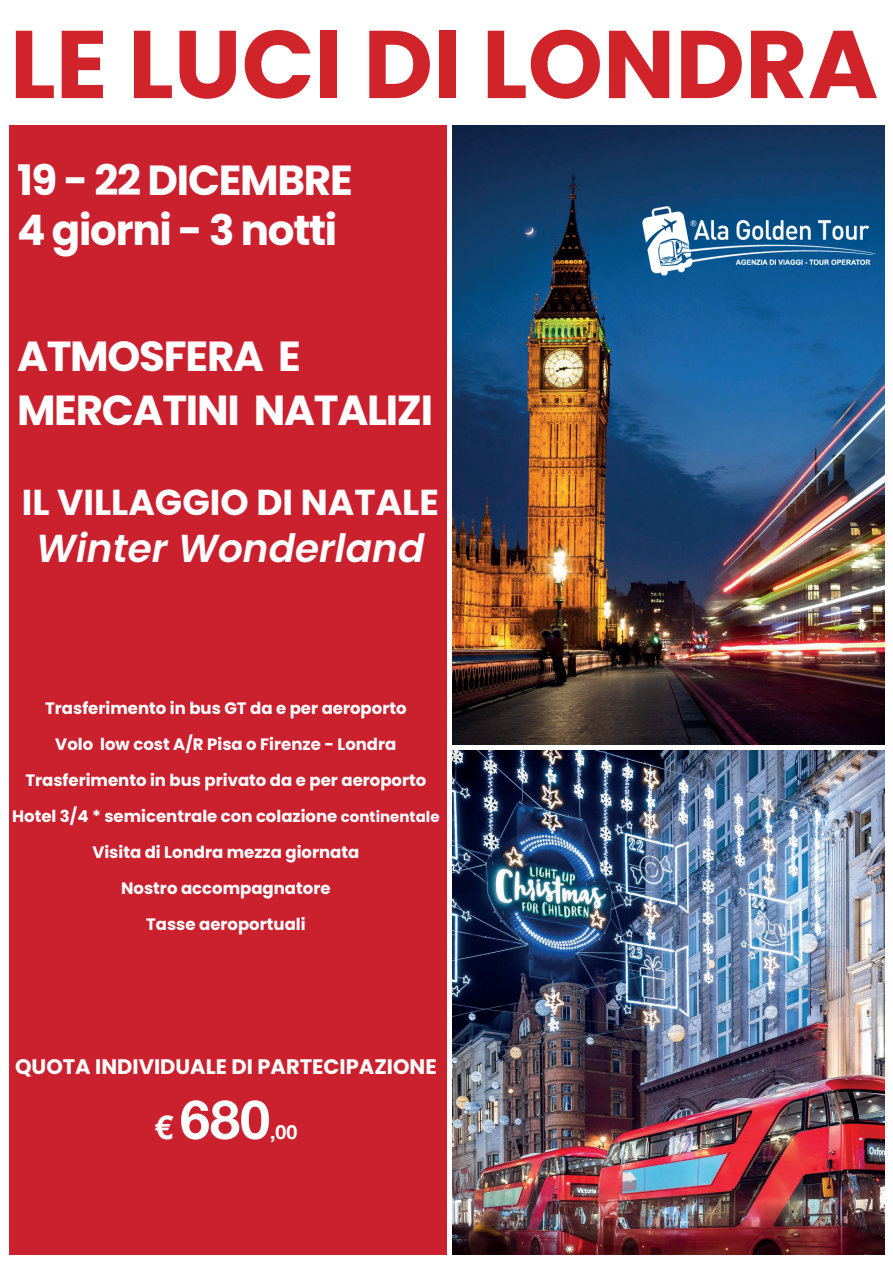
<style>
.page{position:relative;width:893px;height:1263px;background:#fff}
.page>*{position:absolute;margin:0;border:0;box-sizing:border-box;transform-origin:0 0}
.t1{font:700 96px "Poppins";color:#d1232a}
.t2{font:700 54px "Helvetica Neue";color:#fff}
.t3{font:700 42px/50.4px "Poppins";letter-spacing:-.03em;color:#fff}
.t4{font:italic 600 39px "Poppins";color:#fff}
.t5{font:700 36px "Poppins";color:#fff}
.t6{font:700 21px "Poppins";color:#fff}
.t7{font:700 19.5px "Helvetica Neue";color:#fff}
.t8{font:700 16.5px/36px "Poppins";color:#fff;text-align:center}
.s1{font-size:15px}
.s2{font-size:33px}
</style>
<div class="page">
<div style="left:9px;top:125px;width:437px;height:1129px;background:#cb212f"></div>
<img style="left:452px;top:125px;width:432px;height:619px">
<img style="left:452px;top:750px;width:432px;height:504px">
<img style="left:614px;top:189px;width:263px;height:104px">
<h1 class="t1" style="left:10px;top:9px;width:870px">LE LUCI DI LONDRA</h1>
<h3 class="t3" style="left:17px;top:155px;width:337px">19 - 22 DICEMBRE<br>4 giorni - 3 notti</h3>
<h3 class="t3" style="left:17px;top:330px;width:418px;line-height:54px">ATMOSFERA E<br>MERCATINI NATALIZI</h3>
<h3 class="t5" style="left:22px;top:482px;width:419px">IL VILLAGGIO DI NATALE</h3>
<h3 class="t4" style="left:36px;top:526px;width:390px">Winter Wonderland</h3>
<p class="t8" style="left:12px;top:690px;width:429px">Trasferimento in bus GT da e per aeroporto<br>Volo low cost A/R Pisa o Firenze - Londra Trasferimento in bus privato da e per aeroporto Hotel 3/4 * semicentrale con colazione <span class="s1">continentale </span>Visita di Londra mezza giornata<br>Nostro accompagnatore<br>Tasse aeroportuali</p>
<p class="t6" style="left:15px;top:1054px;width:423px">QUOTA INDIVIDUALE DI PARTECIPAZIONE</p>
<h2 class="t2" style="left:155px;top:1077px;width:117px"><span class="s2">€</span> 680</h2>
<p class="t7" style="left:270px;top:1116px;width:29px">,00</p>
</div>
